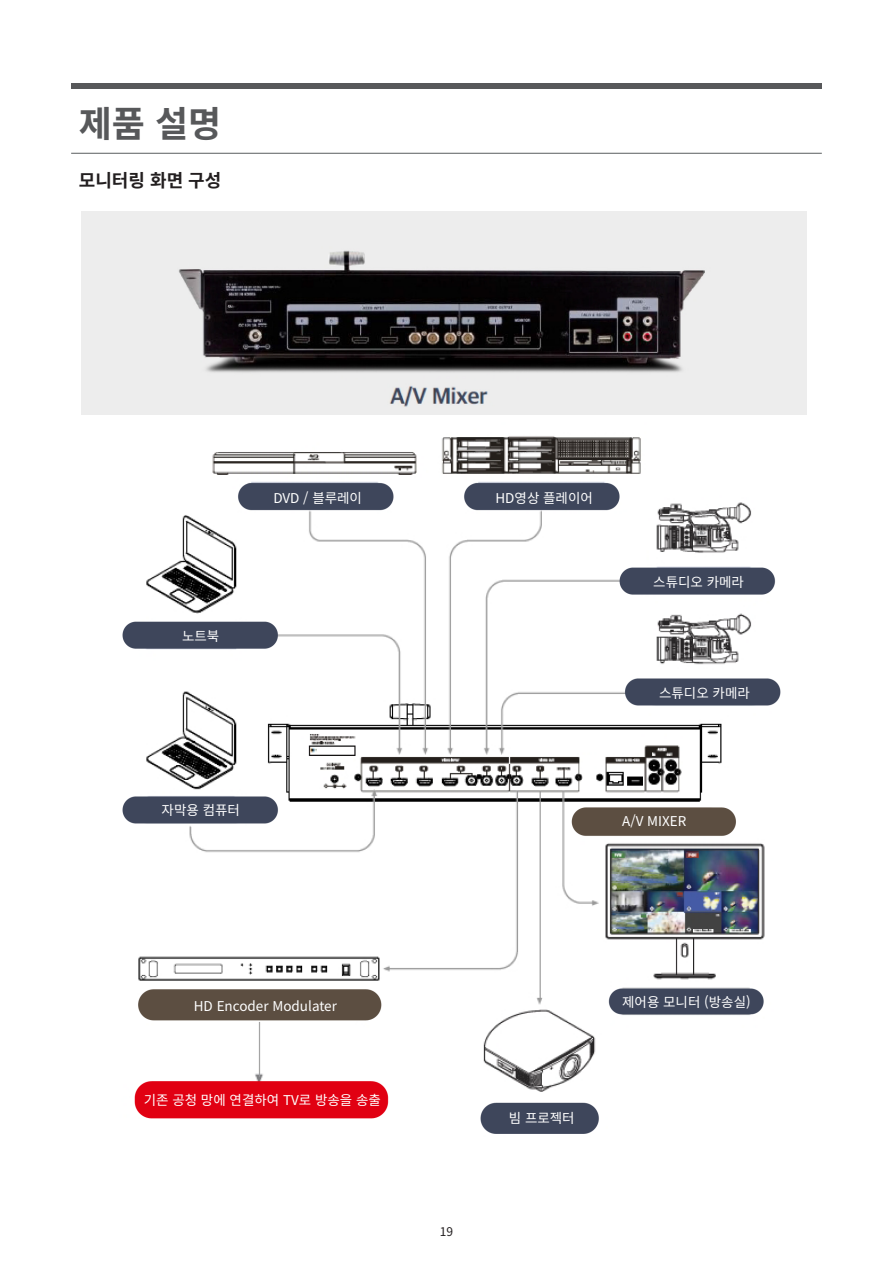
<style>
.page{position:relative;width:893px;height:1263px;background:#fff}
.page>*{position:absolute;margin:0;border:0;box-sizing:border-box;transform-origin:0 0}
.t1{font:700 36px "Noto Sans CJ Kkr";color:#57585a}
.t2{font:700 18px "Noto Sans CJ Kkr";color:#231f20}
.t3{font:13.5px "Noto Sans CJ Kkr";color:#fff}
.t4{font:12px "Noto Sans CJ Kkr";color:#231f20}
</style>
<div class="page">
<hr style="left:71px;top:153px;width:751px;height:1px;background:#5a5e5f">
<div style="left:71px;top:83px;width:751px;height:5px;background:#57585a"></div>
<img style="left:122px;top:436px;width:659px;height:698px">
<img style="left:81px;top:212px;width:726px;height:203px">
<h1 class="t1" style="left:79px;top:103px;width:144px">제품 설명</h1>
<h2 class="t2" style="left:79px;top:171px;width:144px">모니터링 화면 구성</h2>
<p class="t3" style="left:182px;top:629px;width:39px">노트북</p>
<p class="t3" style="left:273px;top:490px;width:90px">DVD / 블루레이</p>
<p class="t3" style="left:495px;top:490px;width:99px">HD영상 플레이어</p>
<p class="t3" style="left:653px;top:574px;width:92px">스튜디오 카메라</p>
<p class="t3" style="left:659px;top:685px;width:92px">스튜디오 카메라</p>
<p class="t3" style="left:162px;top:802px;width:80px">자막용 컴퓨터</p>
<p class="t3" style="left:622px;top:814px;width:66px">A/V MIXER</p>
<p class="t3" style="left:194px;top:998px;width:145px">HD Encoder Modulater</p>
<p class="t3" style="left:144px;top:1092px;width:239px">기존 공청 망에 연결하여 TV로 방송을 송출</p>
<p class="t4" style="left:440px;top:1225px;width:15px">19</p>
<p class="t3" style="left:509px;top:1110px;width:67px">빔 프로젝터</p>
<p class="t3" style="left:622px;top:995px;width:130px">제어용 모니터 (방송실)</p>
</div>
